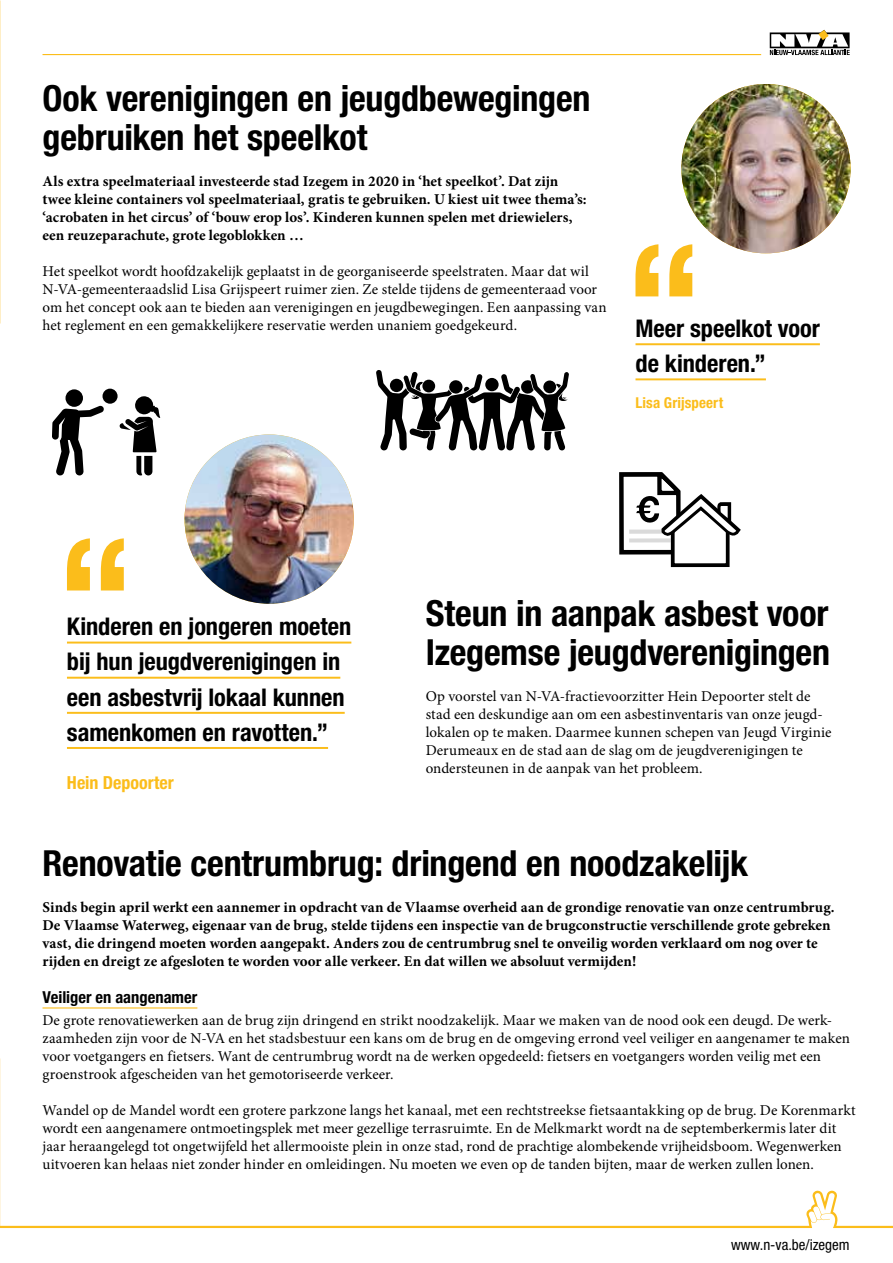
<style>
.page{position:relative;width:893px;height:1263px;background:#fff}
.page>*{position:absolute;margin:0;border:0;box-sizing:border-box;transform-origin:0 0}
.t1{font:700 condensed 36px/39px "Helvetica Neue LT Std";letter-spacing:-.005em;color:#000}
.t2{font:700 condensed 24.45px/35.1px "Helvetica Neue LT Std";color:#000}
.t3{font:700 condensed 18px "Helvetica Neue LT Std";color:#fbbd1b}
.t4{font:700 condensed 16.5px "Helvetica Neue LT Std";color:#000}
.t5{font:15px/18px "Minion Pro";color:#000}
.t6{font:700 15px/18px "Minion Pro";color:#000}
.t7{font:condensed 15px "Helvetica Neue LT Std";color:#000}
.t8{font:700 condensed 15px "Helvetica Neue LT Std";letter-spacing:.005em;color:#fbbd1b}
</style>
<div class="page">
<hr style="left:43px;top:1007px;width:154px;height:1px;background:#fbbd1b">
<hr style="left:635px;top:343px;width:185px;height:2px;background:#fbbd1b">
<hr style="left:635px;top:378px;width:131px;height:2px;background:#fbbd1b">
<svg style="left:635px;top:244px;width:57px;height:52px"></svg>
<hr style="left:67px;top:642px;width:284px;height:1px;background:#fbbd1b">
<hr style="left:67px;top:677px;width:273px;height:2px;background:#fbbd1b">
<hr style="left:67px;top:712px;width:278px;height:2px;background:#fbbd1b">
<hr style="left:67px;top:747px;width:261px;height:2px;background:#fbbd1b">
<svg style="left:67px;top:538px;width:57px;height:52px"></svg>
<img style="left:185px;top:434px;width:169px;height:170px;border-radius:85px">
<img style="left:681px;top:84px;width:170px;height:169px;border-radius:85px">
<svg style="left:619px;top:472px;width:122px;height:96px"></svg>
<svg style="left:376px;top:370px;width:193px;height:81px"></svg>
<svg style="left:52px;top:405px;width:52px;height:71px"></svg>
<div style="left:66px;top:389px;width:17px;height:18px;background:#000;border-radius:50%"></div>
<div style="left:103px;top:389px;width:15px;height:15px;background:#000;border-radius:50%"></div>
<svg style="left:119px;top:396px;width:41px;height:79px"></svg>
<svg style="left:0;top:1190px;width:893px;height:38px"></svg>
<hr style="left:43px;top:54px;width:718px;height:1px;background:#fbbd1b">
<svg style="left:770px;top:30px;width:80px;height:25px"></svg>
<h1 class="t1" style="left:43px;top:78px;width:550px">Ook verenigingen en jeugdbewegingen gebruiken het speelkot</h1>
<p class="t6" style="left:43px;top:172px;width:546px">Als extra speelmateriaal investeerde stad Izegem in 2020 in ‘het speelkot’. Dat zijn twee kleine containers vol speelmateriaal, gratis te gebruiken. U kiest uit twee thema’s: ‘acrobaten in het circus’ of ‘bouw erop los’. Kinderen kunnen spelen met driewielers, een reuzeparachute, grote legoblokken …</p>
<p class="t5" style="left:43px;top:262px;width:566px">Het speelkot wordt hoofdzakelijk geplaatst in de georganiseerde speelstraten. Maar dat wil N-VA-gemeenteraadslid Lisa Grijspeert ruimer zien. Ze stelde tijdens de gemeenteraad voor om het concept ook aan te bieden aan verenigingen en jeugdbewegingen. Een aanpassing van het reglement en een gemakkelijkere reservatie werden unaniem goedgekeurd.</p>
<h2 class="t2" style="left:635px;top:310px;width:186px">Meer speelkot voor de kinderen.”</h2>
<p class="t8" style="left:635px;top:394px;width:89px">Lisa Grijspeert</p>
<h2 class="t2" style="left:67px;top:609px;width:286px">Kinderen en jongeren moeten bij hun jeugdverenigingen in een asbestvrij lokaal kunnen samenkomen en ravotten.”</h2>
<p class="t3" style="left:67px;top:772px;width:108px">Hein Depoorter</p>
<h1 class="t1" style="left:426px;top:593px;width:406px">Steun in aanpak asbest voor<br>Izegemse jeugdverenigingen</h1>
<p class="t5" style="left:426px;top:687px;width:407px">Op voorstel van N-VA-fractievoorzitter Hein Depoorter stelt de stad een deskundige aan om een asbestinventaris van onze jeugd&shy;lokalen op te maken. Daarmee kunnen schepen van Jeugd Virginie Derumeaux en de stad aan de slag om de jeugdverenigingen te ondersteunen in de aanpak van het probleem.</p>
<h1 class="t1" style="left:43px;top:843px;width:707px">Renovatie centrumbrug: dringend en noodzakelijk</h1>
<p class="t6" style="left:43px;top:898px;width:794px">Sinds begin april werkt een aannemer in opdracht van de Vlaamse overheid aan de grondige renovatie van onze centrumbrug.<br>De Vlaamse Waterweg, eigenaar van de brug, stelde tijdens een inspectie van de brugconstructie verschillende grote gebreken vast, die dringend moeten worden aangepakt. Anders zou de centrumbrug snel te onveilig worden verklaard om nog over te rijden en dreigt ze afgesloten te worden voor alle verkeer. En dat willen we absoluut vermijden!</p>
<p class="t4" style="left:43px;top:987px;width:156px">Veiliger en aangenamer</p>
<p class="t5" style="left:43px;top:1012px;width:809px">De grote renovatiewerken aan de brug zijn dringend en strikt noodzakelijk. Maar we maken van de nood ook een deugd. De werk&shy;zaamheden zijn voor de N-VA en het stadsbestuur een kans om de brug en de omgeving errond veel veiliger en aangenamer te maken voor voetgangers en fietsers. Want de centrumbrug wordt na de werken opgedeeld: fietsers en voetgangers worden veilig met een groenstrook afgescheiden van het gemotoriseerde verkeer.</p>
<p class="t5" style="left:43px;top:1102px;width:815px">Wandel op de Mandel wordt een grotere parkzone langs het kanaal, met een rechtstreekse fietsaantakking op de brug. De Korenmarkt wordt een aangenamere ontmoetingsplek met meer gezellige terrasruimte. En de Melkmarkt wordt na de septemberkermis later dit jaar heraangelegd tot ongetwijfeld het allermooiste plein in onze stad, rond de prachtige alombekende vrijheidsboom. Wegenwerken uitvoeren kan helaas niet zonder hinder en omleidingen. Nu moeten we even op de tanden bijten, maar de werken zullen lonen.</p>
<p class="t7" style="left:731px;top:1236px;width:120px">www.n-va.be/izegem</p>
</div>
